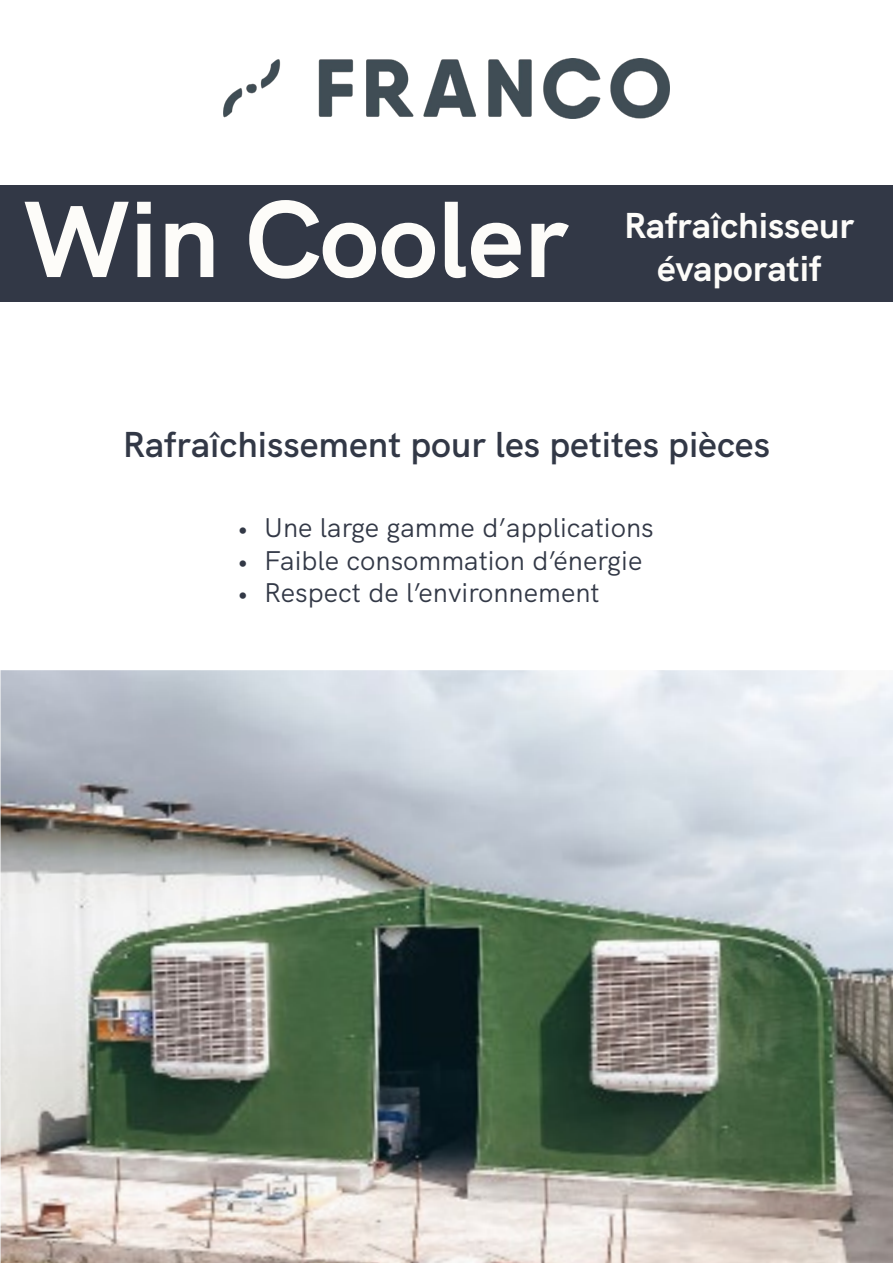
<style>
.page{position:relative;width:893px;height:1263px;background:#fff}
.page>*{position:absolute;margin:0;border:0;box-sizing:border-box;transform-origin:0 0}
.t1{font:700 108px "HK Grotesk";color:#fdfcf9}
.t2{font:600 36px "HK Grotesk";color:#323846}
.t3{font:700 36px/43.2px "HK Grotesk";color:#fdfcf9;text-align:center}
.t4{font:27px "HK Grotesk";color:#323846}
</style>
<div class="page">
<div style="left:0;top:185px;width:893px;height:117px;background:#323846"></div>
<img style="left:224px;top:59px;width:445px;height:59px">
<img style="left:1px;top:670px;width:892px;height:593px">
<p class="t1" style="left:23px;top:155px;width:546px">Win Cooler</p>
<p class="t3" style="left:624px;top:201px;width:231px">Rafraîchisseur évaporatif</p>
<p class="t2" style="left:123px;top:416px;width:649px">Rafraîchissement pour les petites pièces</p>
<p class="t4" style="left:237px;top:507px;width:418px">• Une large gamme d’applications</p>
<p class="t4" style="left:237px;top:539px;width:407px">• Faible consommation d’énergie</p>
<p class="t4" style="left:237px;top:572px;width:364px">• Respect de l’environnement</p>
</div>
